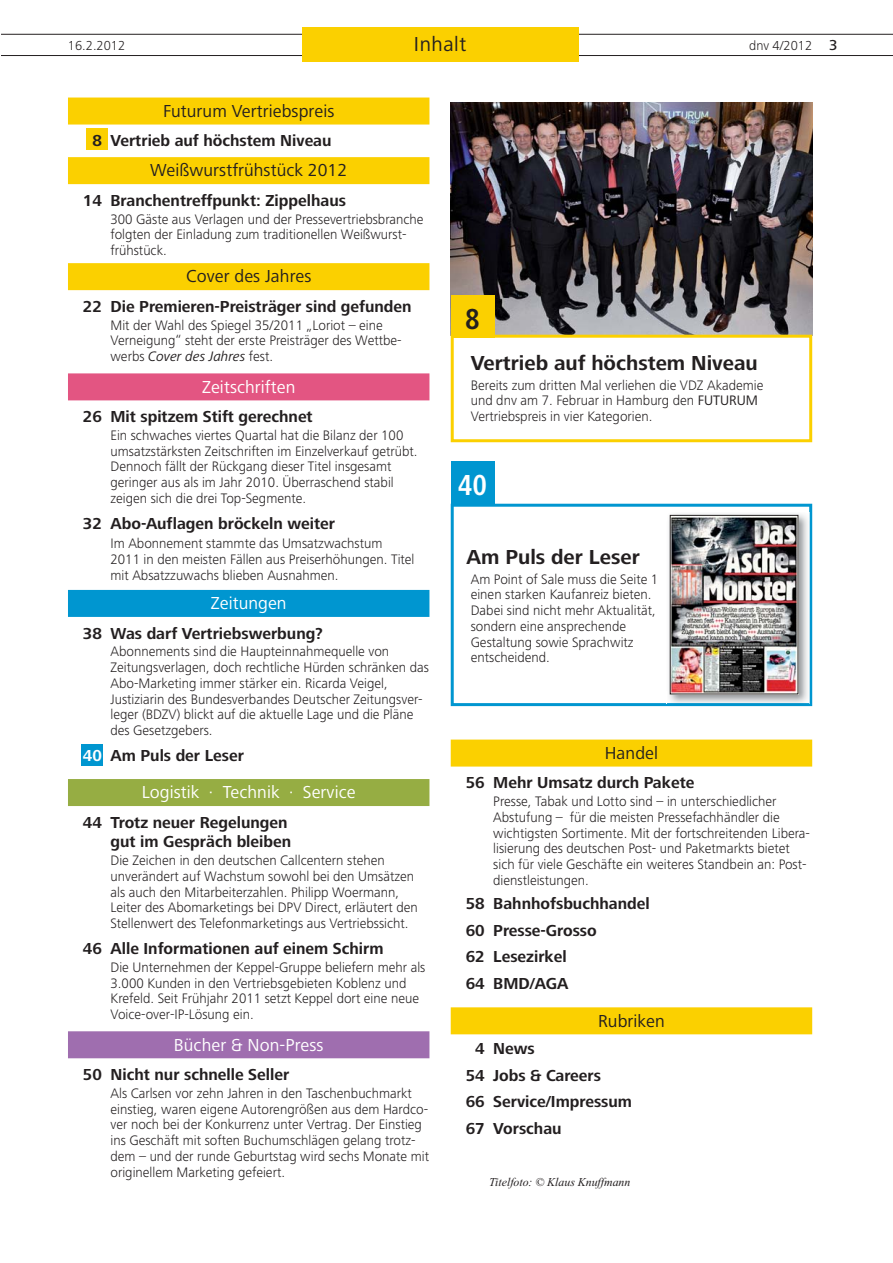
<style>
.page{position:relative;width:893px;height:1263px;background:#fff}
.page>*{position:absolute;margin:0;border:0;box-sizing:border-box;transform-origin:0 0}
.t1{font:700 condensed 30px "Frutiger Next LT";color:#fff}
.t2{font:700 condensed 30px "Frutiger Next LT";color:#231f20}
.t3{font:700 21px "Frutiger Next LT";color:#231f20}
.t4{font:21px "Frutiger Next LT";letter-spacing:.025em;color:#231f20}
.t5{font:18px "Frutiger Next LT";letter-spacing:.005em;color:#231f20}
.t6{font:18px "Frutiger Next LT";letter-spacing:.005em;color:#fff}
.t7{font:700 16.5px/26.5px "Frutiger Next LT";color:#231f20}
.t8{font:300 14.25px/15.8px "Frutiger Next LT";color:#231f20}
.t9{font:300 13.5px "Frutiger Next LT";color:#231f20}
.t10{font:italic 12px "Times New Roman";color:#231f20}
.s1{font-weight:500;font-size:15px}
.s2{font-weight:400;font-style:italic}
.s3{color:#fff}
.s4{font-weight:400}
</style>
<div class="page">
<hr style="left:1px;top:55px;width:892px;height:1px;background:#231f20">
<hr style="left:1px;top:34px;width:892px;height:1px;background:#231f20">
<div style="left:302px;top:28px;width:276px;height:34px;background:#fbd000"></div>
<div style="left:82px;top:744px;width:21px;height:21px;background:#0096d0"></div>
<img style="left:451px;top:102px;width:361px;height:233px">
<div style="left:451px;top:295px;width:43px;height:43px;background:#fbd000"></div>
<div style="left:86px;top:129px;width:21px;height:21px;background:#fbd000"></div>
<div style="left:68px;top:98px;width:361px;height:27px;background:#fbd000"></div>
<div style="left:68px;top:157px;width:361px;height:27px;background:#fbd000"></div>
<div style="left:68px;top:263px;width:361px;height:27px;background:#fbd000"></div>
<div style="left:68px;top:373px;width:361px;height:27px;background:#e35582"></div>
<div style="left:68px;top:590px;width:361px;height:27px;background:#0096d0"></div>
<div style="left:68px;top:779px;width:361px;height:27px;background:#96ad43"></div>
<div style="left:68px;top:1031px;width:361px;height:27px;background:#9f6eaf"></div>
<div style="left:451px;top:461px;width:43px;height:43px;background:#0096d0"></div>
<svg style="left:451px;top:504px;width:361px;height:202px"></svg>
<div style="left:451px;top:740px;width:361px;height:27px;background:#fbd000"></div>
<div style="left:451px;top:1007px;width:361px;height:27px;background:#fbd000"></div>
<img style="left:667px;top:512px;width:142px;height:194px">
<img style="left:672px;top:517px;width:124px;height:175px">
<div style="left:670px;top:515px;width:128px;height:179px;border:1px solid #231f20"></div>
<div style="left:451px;top:335px;width:361px;height:107px;border:3px solid #fbd000"></div>
<p class="t9" style="left:68px;top:41px;width:59px">16.2.2012</p>
<h2 class="t4" style="left:414px;top:36px;width:54px">Inhalt</h2>
<p class="t9" style="left:749px;top:41px;width:90px">dnv 4/2012 <span class="s1">3</span></p>
<p class="t5" style="left:163px;top:104px;width:173px">Futurum Vertriebspreis</p>
<p class="t7" style="left:92px;top:129px;width:241px">8 Vertrieb auf höchstem Niveau</p>
<p class="t5" style="left:150px;top:164px;width:199px">Weißwurstfrühstück 2012</p>
<p class="t7" style="left:83px;top:189px;width:264px">14 Branchentreffpunkt: Zippelhaus</p>
<p class="t8" style="left:110px;top:212px;width:315px">300 Gäste aus Verlagen und der Pressevertriebsbranche folgten der Einladung zum traditionellen Weißwurst&shy;frühstück.</p>
<p class="t5" style="left:186px;top:270px;width:127px">Cover des Jahres</p>
<p class="t7" style="left:83px;top:295px;width:330px">22 Die Premieren-Preisträger sind gefunden</p>
<p class="t8" style="left:110px;top:318px;width:293px">Mit der Wahl des Spiegel 35/2011 „Loriot – eine<br>Verneigung“ steht der erste Preisträger des Wettbe&shy;werbs <span class="s2">Cover des Jahres</span> fest.</p>
<p class="t6" style="left:202px;top:380px;width:95px">Zeitschriften</p>
<p class="t7" style="left:83px;top:405px;width:231px">26 Mit spitzem Stift gerechnet</p>
<p class="t8" style="left:110px;top:429px;width:309px">Ein schwaches viertes Quartal hat die Bilanz der 100 umsatzstärksten Zeitschriften im Einzelverkauf getrübt.<br>Dennoch fällt der Rückgang dieser Titel insgesamt geringer aus als im Jahr 2010. Überraschend stabil zeigen sich die drei Top-Segmente.</p>
<p class="t7" style="left:83px;top:512px;width:253px">32 Abo-Auflagen bröckeln weiter</p>
<p class="t8" style="left:110px;top:537px;width:305px">Im Abonnement stammte das Umsatzwachstum<br>2011 in den meisten Fällen aus Preiserhöhungen. Titel mit Absatzzuwachs blieben Ausnahmen.</p>
<p class="t6" style="left:211px;top:596px;width:77px">Zeitungen</p>
<p class="t7" style="left:83px;top:621px;width:241px">38 Was darf Vertriebswerbung?</p>
<p class="t8" style="left:110px;top:645px;width:320px">Abonnements sind die Haupteinnahmequelle von Zeitungsverlagen, doch rechtliche Hürden schränken das Abo-Marketing immer stärker ein. Ricarda Veigel, Justiziarin des Bundesverbandes Deutscher Zeitungsver&shy;leger (BDZV) blickt auf die aktuelle Lage und die Pläne des Gesetzgebers.</p>
<p class="t7" style="left:83px;top:744px;width:162px"><span class="s3">40</span> Am Puls der Leser</p>
<p class="t6" style="left:142px;top:785px;width:215px">Logistik · Technik · Service</p>
<p class="t7" style="left:83px;top:814px;width:210px;line-height:19.5px;text-align:right">44 Trotz neuer Regelungen gut im Gespräch bleiben</p>
<p class="t8" style="left:110px;top:854px;width:309px">Die Zeichen in den deutschen Callcentern stehen unverändert auf Wachstum sowohl bei den Umsätzen als auch den Mitarbeiterzahlen. Philipp Woermann, Leiter des Abomarketings bei DPV Direct, erläutert den Stellenwert des Telefonmarketings aus Vertriebssicht.</p>
<p class="t7" style="left:83px;top:937px;width:302px">46 Alle Informationen auf einem Schirm</p>
<p class="t8" style="left:110px;top:961px;width:316px">Die Unternehmen der Keppel-Gruppe beliefern mehr als 3.000 Kunden in den Vertriebsgebieten Koblenz und Krefeld. Seit Frühjahr 2011 setzt Keppel dort eine neue Voice-over-IP-Lösung ein.</p>
<p class="t6" style="left:174px;top:1038px;width:151px">Bücher &amp; Non-Press</p>
<p class="t7" style="left:83px;top:1063px;width:208px">50 Nicht nur schnelle Seller</p>
<p class="t8" style="left:110px;top:1087px;width:320px">Als Carlsen vor zehn Jahren in den Taschenbuchmarkt einstieg, waren eigene Autorengrößen aus dem Hardco&shy;ver noch bei der Konkurrenz unter Vertrag. Der Einstieg ins Geschäft mit soften Buchumschlägen gelang trotz&shy;dem – und der runde Geburtstag wird sechs Monate mit originellem Marketing gefeiert.</p>
<h1 class="t2" style="left:465px;top:308px;width:16px">8</h1>
<h2 class="t3" style="left:471px;top:355px;width:289px">Vertrieb auf höchstem Niveau</h2>
<p class="t8" style="left:471px;top:378px;width:294px">Bereits zum dritten Mal verliehen die VDZ Akademie und dnv am 7. Februar in Hamburg den <span class="s4">FUTURUM<br></span>Vertriebspreis in vier Kategorien.</p>
<h1 class="t1" style="left:458px;top:474px;width:31px">40</h1>
<h2 class="t3" style="left:466px;top:549px;width:175px">Am Puls der Leser</h2>
<p class="t8" style="left:471px;top:572px;width:189px">Am Point of Sale muss die Seite 1 einen starken Kaufanreiz bieten.<br>Dabei sind nicht mehr Aktualität, sondern eine ansprechende<br>Gestaltung sowie Sprachwitz entscheidend.</p>
<p class="t5" style="left:605px;top:746px;width:55px">Handel</p>
<p class="t7" style="left:466px;top:771px;width:230px">56 Mehr Umsatz durch Pakete</p>
<p class="t8" style="left:493px;top:795px;width:318px">Presse, Tabak und Lotto sind – in unterschiedlicher Abstufung – für die meisten Pressefachhändler die wichtigsten Sortimente. Mit der fortschreitenden Libera&shy;lisierung des deutschen Post- und Paketmarkts bietet sich für viele Geschäfte ein weiteres Standbein an: Post&shy;dienstleistungen.</p>
<p class="t7" style="left:466px;top:892px;width:186px">58 Bahnhofsbuchhandel<br>60 Presse-Grosso<br>62 Lesezirkel<br>64 BMD/AGA</p>
<p class="t5" style="left:598px;top:1014px;width:68px">Rubriken</p>
<p class="t7" style="left:466px;top:1037px;width:168px;text-indent:10px">4 News<br>54 Jobs &amp; Careers<br>66 Service/Impressum<br>67 Vorschau</p>
<p class="t10" style="left:489px;top:1177px;width:143px">Titelfoto: © Klaus Knuffmann</p>
</div>
